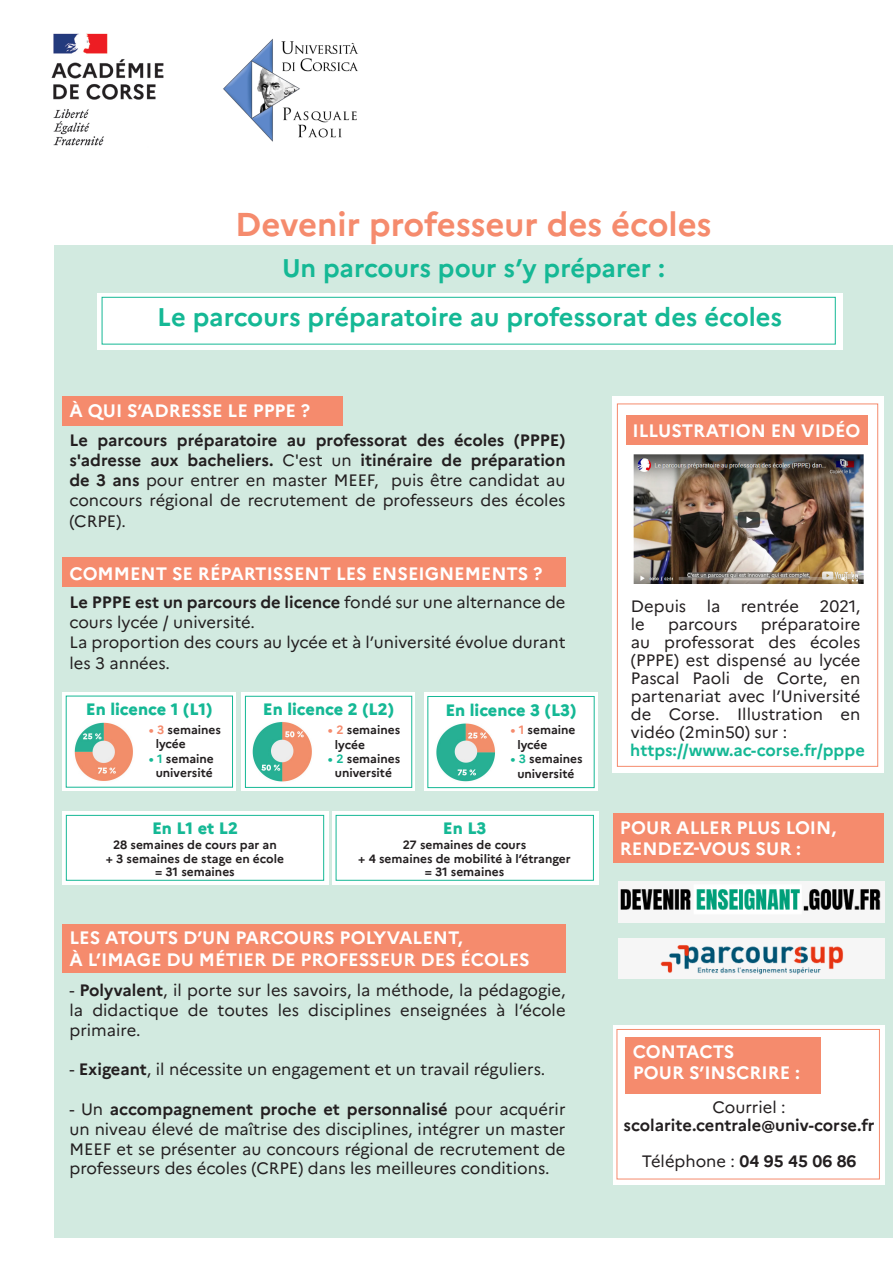
<style>
.page{position:relative;width:893px;height:1263px;background:#fff}
.page>*{position:absolute;margin:0;border:0;box-sizing:border-box;transform-origin:0 0}
.t1{font:700 33px "Marianne";letter-spacing:-.005em;color:#f58b6d}
.t2{font:700 25.5px "Marianne";color:#15b895}
.t3{font:700 18px/21.6px "Marianne";color:#fff}
.t4{font:16.5px/18px "Marianne";color:#231f20}
.t5{font:700 16.5px/19.8px "Marianne";color:#231f20;text-align:justify}
.t6{font:800 16.5px "Marianne";color:#15b895}
.t7{font:700 16.5px "Marianne";color:#15b895}
.t8{font:700 12px "Marianne";color:#231f20}
.s1{font-weight:400}
.s2{font-weight:700}
.s3{color:#f58b6d}
.s4{color:#15b895}
</style>
<div class="page">
<img style="left:51px;top:33px;width:113px;height:113px">
<div style="left:54px;top:246px;width:839px;height:992px;background:#d2eae0"></div>
<div style="left:62px;top:396px;width:281px;height:30px;background:#f58b6d"></div>
<div style="left:62px;top:924px;width:504px;height:49px;background:#f58b6d"></div>
<div style="left:97px;top:293px;width:745px;height:56px;background:#fff"></div>
<div style="left:102px;top:297px;width:733px;height:47px;border:1px solid #15b895"></div>
<div style="left:62px;top:557px;width:504px;height:30px;background:#f58b6d"></div>
<div style="left:613px;top:813px;width:270px;height:50px;background:#f58b6d"></div>
<div style="left:62px;top:692px;width:174px;height:99px;background:#fff"></div>
<img style="left:74px;top:722px;width:59px;height:59px">
<div style="left:242px;top:692px;width:173px;height:99px;background:#fff"></div>
<div style="left:245px;top:696px;width:167px;height:91px;border:1px solid #15b895"></div>
<img style="left:253px;top:722px;width:59px;height:60px">
<div style="left:424px;top:692px;width:174px;height:99px;background:#fff"></div>
<div style="left:428px;top:696px;width:166px;height:92px;border:1px solid #15b895"></div>
<img style="left:436px;top:723px;width:59px;height:59px">
<div style="left:63px;top:811px;width:266px;height:73px;background:#fff"></div>
<div style="left:66px;top:815px;width:258px;height:65px;border:1px solid #15b895"></div>
<div style="left:332px;top:811px;width:266px;height:73px;background:#fff"></div>
<div style="left:336px;top:815px;width:258px;height:65px;border:1px solid #15b895"></div>
<div style="left:612px;top:396px;width:271px;height:377px;background:#fff"></div>
<div style="left:617px;top:404px;width:261px;height:363px;border:1px solid #f58b6d"></div>
<div style="left:626px;top:415px;width:241px;height:30px;background:#f58b6d"></div>
<img style="left:633px;top:455px;width:231px;height:129px">
<img style="left:223px;top:38px;width:136px;height:104px">
<img style="left:619px;top:882px;width:266px;height:40px">
<img style="left:619px;top:938px;width:266px;height:41px">
<div style="left:613px;top:1025px;width:271px;height:159px;background:#fff"></div>
<div style="left:617px;top:1029px;width:263px;height:150px;border:1px solid #f58b6d"></div>
<div style="left:626px;top:1037px;width:195px;height:56px;background:#f58b6d"></div>
<p class="t1" style="left:235px;top:204px;width:478px">Devenir professeur des écoles</p>
<p class="t2" style="left:282px;top:253px;width:384px">Un parcours pour s’y préparer :</p>
<p class="t2" style="left:157px;top:302px;width:626px">Le parcours préparatoire au professorat des écoles</p>
<p class="t3" style="left:69px;top:400px;width:242px">À QUI S’ADRESSE LE PPPE ?</p>
<p class="t5" style="left:69px;top:430px;width:498px">Le parcours préparatoire au professorat des écoles (PPPE) s'adresse aux bacheliers. <span class="s1">C'est un</span> itinéraire de préparation de 3 ans <span class="s1">pour entrer en master MEEF, puis être candidat au concours régional de recrutement de professeurs des écoles</span></p>
<p class="t4" style="left:69px;top:512px;width:58px">(CRPE).</p>
<p class="t3" style="left:69px;top:563px;width:475px">COMMENT SE RÉPARTISSENT LES ENSEIGNEMENTS ?</p>
<p class="t4" style="left:69px;top:592px;width:498px;line-height:19.8px"><span class="s2">Le PPPE est un parcours de licence</span> fondé sur une alternance de cours lycée / université.</p>
<p class="t4" style="left:69px;top:631px;width:498px;line-height:21.6px">La proportion des cours au lycée et à l’université évolue durant les 3 années.</p>
<p class="t6" style="left:86px;top:699px;width:128px">En licence 1 (L1)</p>
<p class="t8" style="left:149px;top:722px;width:74px"><span class="s3">• 3</span> semaines</p>
<p class="t8" style="left:156px;top:737px;width:32px">lycée</p>
<p class="t8" style="left:149px;top:751px;width:67px"><span class="s4">• 1</span> semaine</p>
<p class="t8" style="left:156px;top:766px;width:58px">université</p>
<p class="t6" style="left:263px;top:699px;width:133px">En licence 2 (L2)</p>
<p class="t8" style="left:328px;top:723px;width:74px"><span class="s3">• 2</span> semaines</p>
<p class="t8" style="left:335px;top:737px;width:32px">lycée</p>
<p class="t8" style="left:328px;top:751px;width:74px"><span class="s4">• 2</span> semaines</p>
<p class="t8" style="left:335px;top:766px;width:58px">université</p>
<p class="t6" style="left:445px;top:699px;width:133px">En licence 3 (L3)</p>
<p class="t8" style="left:510px;top:723px;width:67px"><span class="s3">• 1</span> semaine</p>
<p class="t8" style="left:517px;top:737px;width:32px">lycée</p>
<p class="t8" style="left:510px;top:752px;width:74px"><span class="s4">• 3</span> semaines</p>
<p class="t8" style="left:517px;top:766px;width:58px">université</p>
<p class="t6" style="left:152px;top:818px;width:87px">En L1 et L2</p>
<p class="t6" style="left:443px;top:818px;width:45px">En L3</p>
<p class="t8" style="left:113px;top:837px;width:165px">28 semaines de cours par an</p>
<p class="t8" style="left:106px;top:851px;width:180px">+ 3 semaines de stage en école</p>
<p class="t8" style="left:155px;top:864px;width:81px">= 31 semaines</p>
<p class="t8" style="left:403px;top:837px;width:125px">27 semaines de cours</p>
<p class="t8" style="left:358px;top:851px;width:214px">+ 4 semaines de mobilité à l’étranger</p>
<p class="t8" style="left:425px;top:864px;width:81px">= 31 semaines</p>
<p class="t3" style="left:69px;top:927px;width:395px">LES ATOUTS D’UN PARCOURS POLYVALENT,</p>
<p class="t3" style="left:69px;top:948px;width:462px">À L’IMAGE DU MÉTIER DE PROFESSEUR DES ÉCOLES</p>
<p class="t4" style="left:69px;top:980px;width:498px;line-height:19.8px;text-align:justify">- <span class="s2">Polyvalent</span>, il porte sur les savoirs, la méthode, la pédagogie, la didactique de toutes les disciplines enseignées à l’école primaire.</p>
<p class="t4" style="left:69px;top:1060px;width:477px">- <span class="s2">Exigeant</span>, il nécessite un engagement et un travail réguliers.</p>
<p class="t4" style="left:69px;top:1099px;width:498px;line-height:19.8px;text-align:justify">- Un <span class="s2">accompagnement proche et personnalisé</span> pour acquérir un niveau élevé de maîtrise des disciplines, intégrer un master MEEF et se présenter au concours régional de recrutement de professeurs des écoles (CRPE) dans les meilleures conditions.</p>
<p class="t3" style="left:633px;top:420px;width:229px">ILLUSTRATION EN VIDÉO</p>
<p class="t4" style="left:631px;top:597px;width:231px">Depuis la rentrée 2021, le</p>
<p class="t4" style="left:631px;top:615px;width:231px;text-align:justify;text-indent:130px">préparatoire au professorat des écoles (PPPE) est dispensé au lycée Pascal Paoli de Corte, en partenariat avec l’Université de Corse. Illustration en vidéo (2min50) sur :</p>
<p class="t7" style="left:630px;top:740px;width:236px">https://www.ac-corse.fr/pppe</p>
<p class="t4" style="left:668px;top:615px;width:71px">parcours</p>
<p class="t3" style="left:620px;top:817px;width:218px">POUR ALLER PLUS LOIN,<br>RENDEZ-VOUS SUR :</p>
<p class="t3" style="left:633px;top:1040px;width:103px">CONTACTS</p>
<p class="t3" style="left:633px;top:1062px;width:169px">POUR S’INSCRIRE :</p>
<p class="t4" style="left:712px;top:1098px;width:75px">Courriel :</p>
<p class="t5" style="left:624px;top:1115px;width:253px">scolarite.centrale@univ-corse.fr</p>
<p class="t4" style="left:642px;top:1152px;width:216px">Téléphone : <span class="s2">04 95 45 06 86</span></p>
</div>
